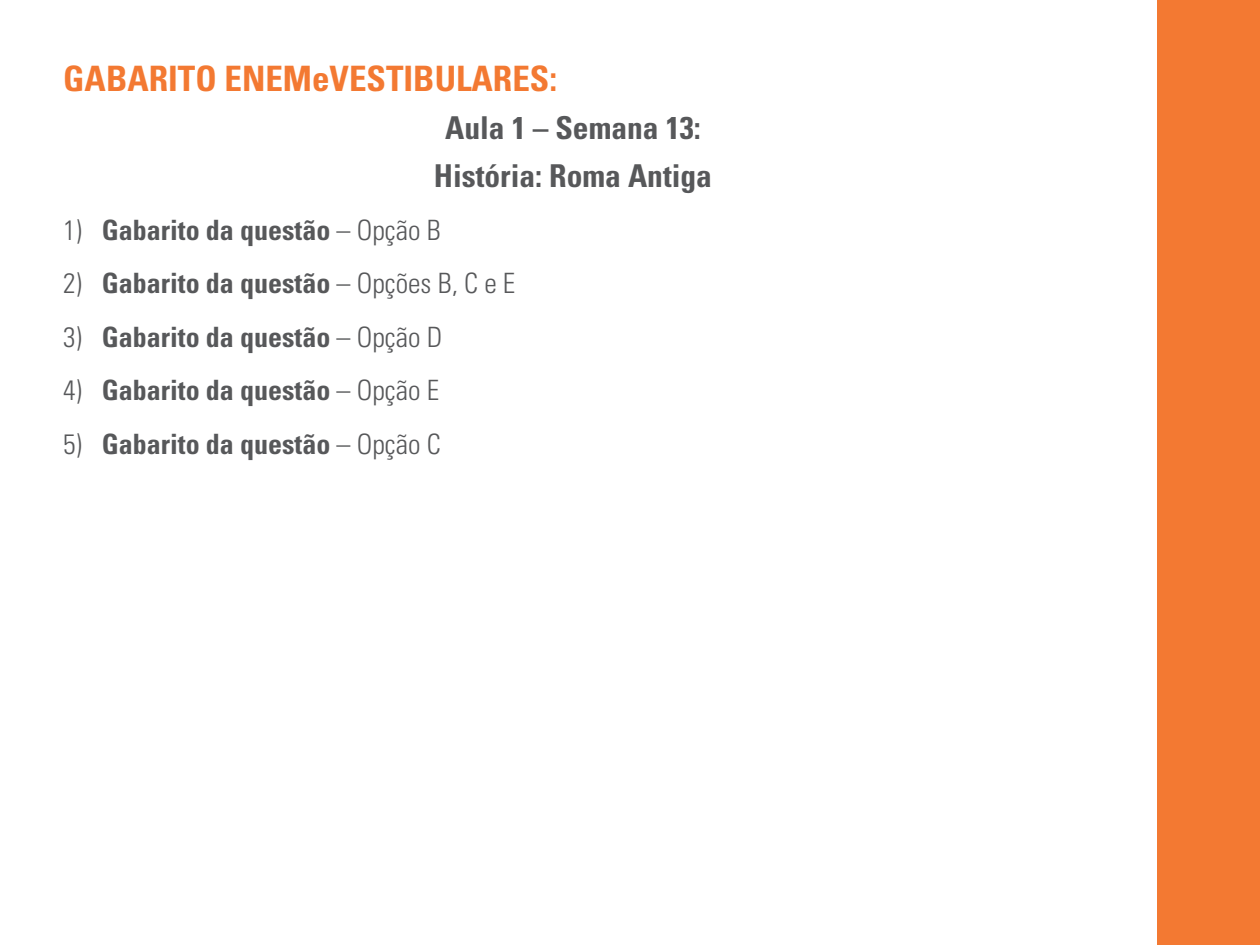
<style>
.page{position:relative;width:1260px;height:945px;background:#fff}
.page>*{position:absolute;margin:0;border:0;box-sizing:border-box;transform-origin:0 0}
.t1{font:700 condensed 35px "Univers LT Std";color:#f37932}
.t2{font:700 condensed 31.5px/47.8px "Univers LT Std";color:#57585a;text-align:center}
.t3{font:700 condensed 28px "Univers LT Std";color:#57585a}
.s1{font-weight:300}
</style>
<div class="page">
<div style="left:1157px;top:0;width:103px;height:945px;background:#f37932"></div>
<p class="t1" style="left:63px;top:57px;width:495px">GABARITO ENEMeVESTIBULARES:</p>
<p class="t2" style="left:434px;top:104px;width:280px">Aula 1 – Semana 13:<br>História: Roma Antiga</p>
<p class="t3" style="left:63px;top:213px;width:379px"><span class="s1">1)</span> Gabarito da questão <span class="s1">– Opção B</span></p>
<p class="t3" style="left:63px;top:266px;width:454px"><span class="s1">2)</span> Gabarito da questão <span class="s1">– Opções B, C e E</span></p>
<p class="t3" style="left:63px;top:320px;width:381px"><span class="s1">3)</span> Gabarito da questão <span class="s1">– Opção D</span></p>
<p class="t3" style="left:63px;top:373px;width:377px"><span class="s1">4)</span> Gabarito da questão <span class="s1">– Opção E</span></p>
<p class="t3" style="left:63px;top:427px;width:379px"><span class="s1">5)</span> Gabarito da questão <span class="s1">– Opção C</span></p>
</div>
